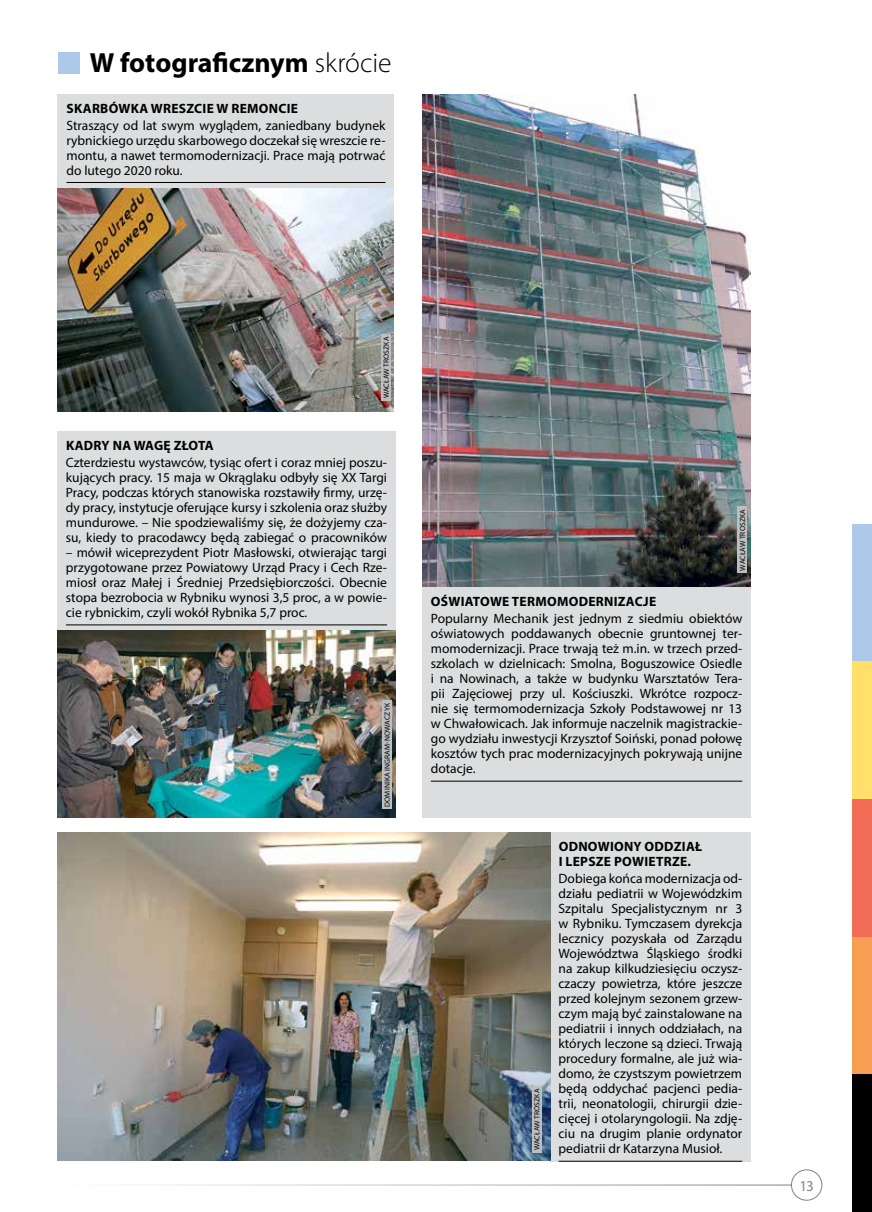
<style>
.page{position:relative;width:872px;height:1212px;background:#fff}
.page>*{position:absolute;margin:0;border:0;box-sizing:border-box;transform-origin:0 0}
.t1{font:700 27.75px "Myriad Pro";color:#000}
.t2{font:15px "Myriad Pro";color:#808285}
.t3{font:13.5px/15px "Myriad Pro";color:#000;text-align:justify}
.t4{font:700 13.5px/15px "Myriad Pro";letter-spacing:.02em;color:#000}
.t5{font:7.5px "Myriad Pro";letter-spacing:.02em;color:#000}
.s1{font-weight:300}
</style>
<div class="page">
<div style="left:852px;top:524px;width:20px;height:138px;background:#adc8e9"></div>
<div style="left:852px;top:662px;width:20px;height:137px;background:#ffe06a"></div>
<div style="left:852px;top:799px;width:20px;height:138px;background:#f36c55"></div>
<div style="left:852px;top:937px;width:20px;height:137px;background:#f89e53"></div>
<div style="left:852px;top:1074px;width:20px;height:138px;background:#000"></div>
<div style="left:58px;top:52px;width:21px;height:21px;background:#adc8e9"></div>
<div style="left:550px;top:832px;width:200px;height:330px;background:#dcddde"></div>
<hr style="left:558px;top:1161px;width:184px;height:1px;background:#000">
<img style="left:422px;top:95px;width:328px;height:492px">
<img style="left:57px;top:630px;width:338px;height:187px">
<div style="left:57px;top:431px;width:338px;height:199px;background:#dcddde"></div>
<hr style="left:66px;top:625px;width:321px;height:1px;background:#000">
<img style="left:57px;top:832px;width:493px;height:329px">
<img style="left:58px;top:187px;width:336px;height:224px">
<div style="left:381px;top:334px;width:10px;height:67px;background:#bcbec0"></div>
<div style="left:737px;top:506px;width:10px;height:67px;background:#bcbec0"></div>
<div style="left:531px;top:1085px;width:10px;height:67px;background:#bcbec0"></div>
<div style="left:382px;top:701px;width:10px;height:108px;background:#bcbec0"></div>
<div style="left:791px;top:1169px;width:31px;height:31px;border:1px solid #808285;border-radius:50%"></div>
<hr style="left:57px;top:1184px;width:734px;height:1px;background:#808285">
<div style="left:58px;top:94px;width:336px;height:93px;background:#dcddde"></div>
<hr style="left:66px;top:182px;width:319px;height:1px;background:#000">
<div style="left:422px;top:587px;width:328px;height:231px;background:#dcddde"></div>
<hr style="left:431px;top:781px;width:311px;height:1px;background:#000">
<h1 class="t1" style="left:90px;top:44px;width:303px">W fotograficznym <span class="s1">skrócie</span></h1>
<p class="t4" style="left:67px;top:100px;width:233px">SKARBÓWKA WRESZCIE W REMONCIE</p>
<p class="t3" style="left:66px;top:117px;width:320px">Straszący od lat swym wyglądem, zaniedbany budynek rybnickiego urzędu skarbowego doczekał się wreszcie re&shy;montu, a nawet termomodernizacji. Prace mają potrwać do lutego 2020 roku.</p>
<p class="t5" style="left:382px;top:398px;width:63px;rotate:-90deg">WACŁAW TROSZKA</p>
<p class="t4" style="left:66px;top:437px;width:149px">KADRY NA WAGĘ ZŁOTA</p>
<p class="t3" style="left:66px;top:455px;width:323px">Czterdziestu wystawców, tysiąc ofert i coraz mniej poszu&shy;kujących pracy. 15 maja w Okrąglaku odbyły się XX Targi Pracy, podczas których stanowiska rozstawiły firmy, urzę&shy;dy pracy, instytucje oferujące kursy i szkolenia oraz służby mundurowe. – Nie spodziewaliśmy się, że dożyjemy cza&shy;su, kiedy to pracodawcy będą zabiegać o pracowników</p>
<p class="t3" style="left:66px;top:545px;width:323px">– mówił wiceprezydent Piotr Masłowski, otwierając targi przygotowane przez Powiatowy Urząd Pracy i Cech Rze&shy;miosł oraz Małej i Średniej Przedsiębiorczości. Obecnie stopa bezrobocia w Rybniku wynosi 3,5 proc, a w powie&shy;cie rybnickim, czyli wokół Rybnika 5,7 proc.</p>
<p class="t5" style="left:383px;top:807px;width:106px;rotate:-90deg">DOMINIKA INGRAM-NOWACZYK</p>
<p class="t5" style="left:738px;top:570px;width:63px;rotate:-90deg">WACŁAW TROSZKA</p>
<p class="t4" style="left:431px;top:594px;width:227px">OŚWIATOWE TERMOMODERNIZACJE</p>
<p class="t3" style="left:431px;top:611px;width:313px">Popularny Mechanik jest jednym z siedmiu obiektów oświatowych poddawanych obecnie gruntownej ter&shy;momodernizacji. Prace trwają też m.in. w trzech przed&shy;szkolach w dzielnicach: Smolna, Boguszowice Osiedle i na Nowinach, a także w budynku Warsztatów Tera&shy;pii Zajęciowej przy ul. Kościuszki. Wkrótce rozpocz&shy;nie się termomodernizacja Szkoły Podstawowej nr 13 w Chwałowicach. Jak informuje naczelnik magistrackie&shy;go wydziału inwestycji Krzysztof Soiński, ponad połowę kosztów tych prac modernizacyjnych pokrywają unijne dotacje.</p>
<p class="t5" style="left:532px;top:1150px;width:63px;rotate:-90deg">WACŁAW TROSZKA</p>
<p class="t4" style="left:559px;top:839px;width:145px">ODNOWIONY ODDZIAŁ<br>I LEPSZE POWIETRZE.</p>
<p class="t3" style="left:558px;top:871px;width:185px">Dobiega końca modernizacja od&shy;działu pediatrii w Wojewódzkim Szpitalu Specjalistycznym nr 3 w Rybniku. Tymczasem dyrekcja lecznicy pozyskała od Zarządu Województwa Śląskiego środki na zakup kilkudziesięciu oczysz&shy;czaczy powietrza, które jeszcze przed kolejnym sezonem grzew&shy;czym mają być zainstalowane na pediatrii i innych oddziałach, na których leczone są dzieci. Trwają procedury formalne, ale już wia&shy;domo, że czystszym powietrzem będą oddychać pacjenci pedia&shy;trii, neonatologii, chirurgii dzie&shy;cięcej i otolaryngologii. Na zdję&shy;ciu na drugim planie ordynator pediatrii dr Katarzyna Musioł.</p>
<p class="t2" style="left:799px;top:1176px;width:16px">13</p>
</div>
